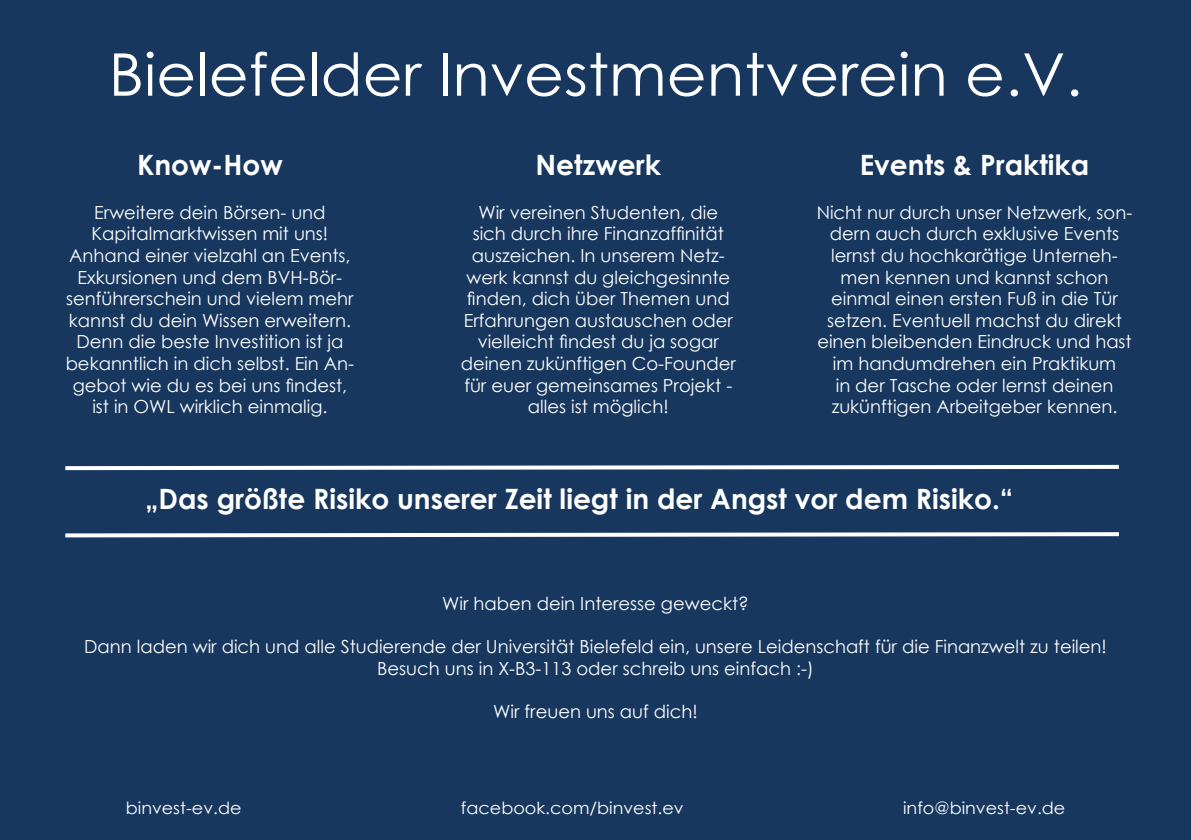
<style>
.page{position:relative;width:1191px;height:840px;background:#fff}
.page>*{position:absolute;margin:0;border:0;box-sizing:border-box;transform-origin:0 0}
.t1{font:58.8px "Century Gothic";color:#fff;scale:1.05 1}
.t2{font:700 28px "Century Gothic";color:#fff}
.t3{font:18px/21.6px "Century Gothic";color:#fff;text-align:center}
.t4{font:16.8px "Century Gothic";color:#fff;scale:1.05 1}
</style>
<div class="page">
<div style="left:0;top:0;width:1191px;height:839px;background:#17375e"></div>
<svg style="left:65px;top:464px;width:1054px;height:7px"></svg>
<svg style="left:65px;top:532px;width:1054px;height:6px"></svg>
<p class="t1" style="left:109px;top:33px;width:929px">Bielefelder Investmentverein e.V.</p>
<p class="t2" style="left:137px;top:144px;width:147px">Know-How</p>
<p class="t3" style="left:66px;top:201px;width:290px">Erweitere dein Börsen- und<br>Kapitalmarktwissen mit uns!<br>Anhand einer vielzahl an Events,<br>Exkursionen und dem BVH-Bör&shy;senführerschein und vielem mehr kannst du dein Wissen erweitern.<br>Denn die beste Investition ist ja bekanntlich in dich selbst. Ein An&shy;gebot wie du es bei uns findest, ist in OWL wirklich einmalig.</p>
<p class="t2" style="left:535px;top:144px;width:127px">Netzwerk</p>
<p class="t3" style="left:461px;top:201px;width:277px">Wir vereinen Studenten, die sich durch ihre Finanzaffinität auszeichen. In unserem Netz&shy;werk kannst du gleichgesinnte finden, dich über Themen und<br>Erfahrungen austauschen oder vielleicht findest du ja sogar deinen zukünftigen Co-Founder für euer gemeinsames Projekt - alles ist möglich!</p>
<p class="t2" style="left:859px;top:144px;width:231px">Events &amp; Praktika</p>
<p class="t3" style="left:816px;top:201px;width:317px">Nicht nur durch unser Netzwerk, son&shy;dern auch durch exklusive Events lernst du hochkarätige Unterneh&shy;men kennen und kannst schon einmal einen ersten Fuß in die Tür setzen. Eventuell machst du direkt einen bleibenden Eindruck und hast im handumdrehen ein Praktikum<br>in der Tasche oder lernst deinen zukünftigen Arbeitgeber kennen.</p>
<p class="t2" style="left:145px;top:477px;width:869px">„Das größte Risiko unserer Zeit liegt in der Angst vor dem Risiko.“</p>
<p class="t3" style="left:442px;top:592px;width:308px">Wir haben dein Interesse geweckt?</p>
<p class="t3" style="left:84px;top:635px;width:1024px">Dann laden wir dich und alle Studierende der Universität Bielefeld ein, unsere Leidenschaft für die Finanzwelt zu teilen!</p>
<p class="t3" style="left:377px;top:657px;width:438px">Besuch uns in X-B3-113 oder schreib uns einfach :-)</p>
<p class="t3" style="left:493px;top:700px;width:206px">Wir freuen uns auf dich!</p>
<p class="t4" style="left:126px;top:796px;width:112px">binvest-ev.de</p>
<p class="t4" style="left:461px;top:796px;width:213px">facebook.com/binvest.ev</p>
<p class="t4" style="left:903px;top:796px;width:156px">info@binvest-ev.de</p>
</div>
